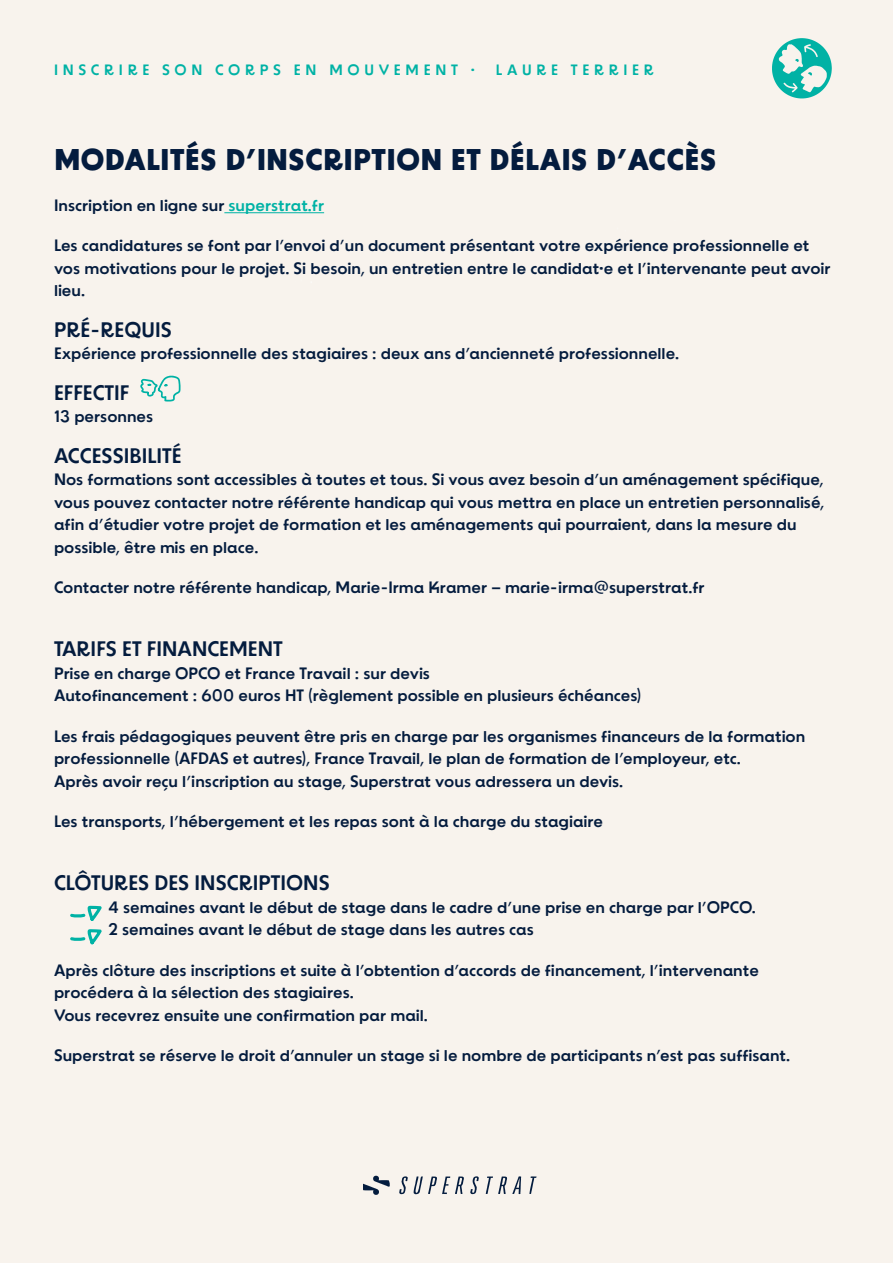
<style>
.page{position:relative;width:893px;height:1263px;background:#fff}
.page>*{position:absolute;margin:0;border:0;box-sizing:border-box;transform-origin:0 0}
.titre_partie{font:700 30px "BD Supper";color:#041c3e}
.texte{font:21px "BD Supper";color:#041c3e}
.texte-2{font:16.5px/22.5px "BD Supper";color:#041c3e}
.t1{font:15px "BD Supper";letter-spacing:.315em;color:#00b2a5}
.s1{color:#00b2a5}
</style>
<div class="page">
<img style="left:363px;top:1162px;width:173px;height:47px">
<img style="left:764px;top:34px;width:75px;height:71px">
<hr style="left:224px;top:212px;width:100px;height:1px;background:#00b2a5">
<svg style="left:70px;top:905px;width:32px;height:17px"></svg>
<svg style="left:70px;top:929px;width:32px;height:16px"></svg>
<svg style="left:140px;top:375px;width:41px;height:27px"></svg>
<p class="t1" style="left:54px;top:61px;width:422px">INSCRIRE SON CORPS EN MOUVEMENT ·</p>
<p class="t1" style="left:496px;top:61px;width:160px">LAURE TERRIER</p>
<p class="titre_partie" style="left:54px;top:141px;width:664px">MODALITÉS D’INSCRIPTION ET DÉLAIS D’ACCÈS</p>
<p class="texte-2" style="left:54px;top:194px;width:272px">Inscription en ligne sur <span class="s1">superstrat.fr</span></p>
<p class="texte-2" style="left:54px;top:235px;width:778px">Les candidatures se font par l’envoi d’un document présentant votre expérience professionnelle et vos motivations pour le projet. Si besoin, un entretien entre le candidat·e et l’intervenante peut avoir lieu.</p>
<p class="texte" style="left:54px;top:317px;width:119px">PRÉ-REQUIS</p>
<p class="texte-2" style="left:54px;top:343px;width:627px">Expérience professionnelle des stagiaires : deux ans d’ancienneté professionnelle.</p>
<p class="texte" style="left:54px;top:380px;width:77px">EFFECTIF</p>
<p class="texte-2" style="left:54px;top:406px;width:101px">13 personnes</p>
<p class="texte" style="left:54px;top:443px;width:129px">ACCESSIBILITÉ</p>
<p class="texte-2" style="left:54px;top:469px;width:772px">Nos formations sont accessibles à toutes et tous. Si vous avez besoin d’un aménagement spécifique, vous pouvez contacter notre référente handicap qui vous mettra en place un entretien personnalisé, afin d’étudier votre projet de formation et les aménagements qui pourraient, dans la mesure du possible, être mis en place.</p>
<p class="texte-2" style="left:54px;top:577px;width:652px">Contacter notre référente handicap, Marie-Irma Kramer – marie-irma@superstrat.fr</p>
<p class="texte" style="left:54px;top:636px;width:230px">TARIFS ET FINANCEMENT</p>
<p class="texte-2" style="left:54px;top:662px;width:589px">Prise en charge OPCO et France Travail : sur devis<br>Autofinancement : 600 euros HT (règlement possible en plusieurs échéances)</p>
<p class="texte-2" style="left:54px;top:725px;width:753px">Les frais pédagogiques peuvent être pris en charge par les organismes financeurs de la formation professionnelle (AFDAS et autres), France Travail, le plan de formation de l’employeur, etc.<br>Après avoir reçu l’inscription au stage, Superstrat vous adressera un devis.</p>
<p class="texte-2" style="left:54px;top:811px;width:551px">Les transports, l’hébergement et les repas sont à la charge du stagiaire</p>
<p class="texte" style="left:54px;top:870px;width:277px">CLÔTURES DES INSCRIPTIONS</p>
<p class="texte-2" style="left:108px;top:896px;width:649px">4 semaines avant le début de stage dans le cadre d’une prise en charge par l’OPCO.<br>2 semaines avant le début de stage dans les autres cas</p>
<p class="texte-2" style="left:54px;top:959px;width:706px">Après clôture des inscriptions et suite à l’obtention d’accords de financement, l’intervenante procédera à la sélection des stagiaires.<br>Vous recevrez ensuite une confirmation par mail.</p>
<p class="texte-2" style="left:54px;top:1045px;width:738px">Superstrat se réserve le droit d’annuler un stage si le nombre de participants n’est pas suffisant.</p>
</div>
